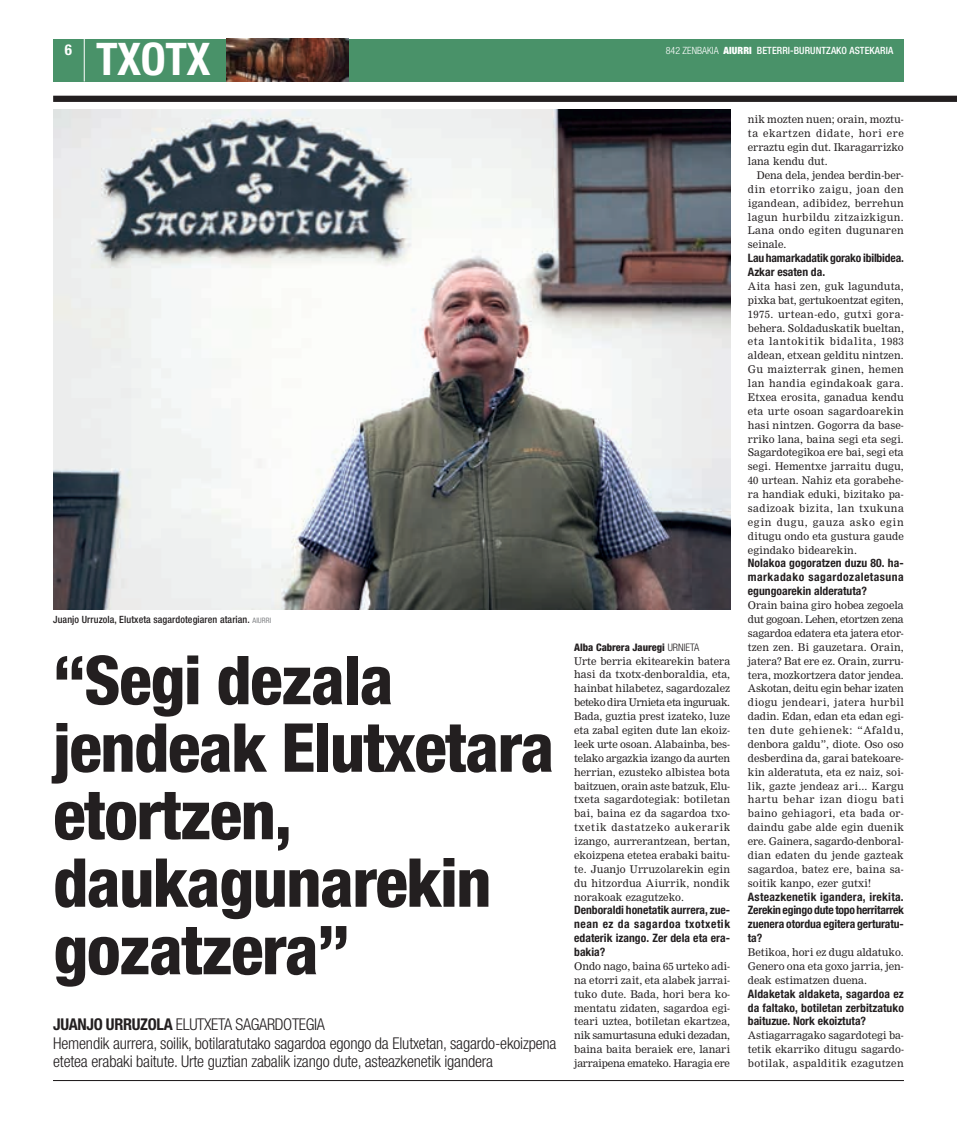
<style>
.page{position:relative;width:957px;height:1134px;background:#fff}
.page>*{position:absolute;margin:0;border:0;box-sizing:border-box;transform-origin:0 0}
.t1{font:800 condensed 67.5px/67.5px "Helvetica Neue";letter-spacing:-.02em;color:#231f20}
.t2{font:700 condensed 45px "Helvetica Neue";color:#fff}
.t3{font:300 condensed 16.25px/18.8px "Helvetica Neue";letter-spacing:-.01em;color:#231f20}
.t4{font:700 condensed 16.25px "Helvetica Neue";color:#231f20}
.t5{font:700 condensed 15px "Helvetica Neue";color:#fff}
.t6{font:700 condensed 11.62px/13.9px "Helvetica Neue";color:#231f20;text-align:justify}
.t7{font:10.38px/13.9px "M Nimrod";letter-spacing:.005em;color:#231f20;text-align:justify}
.t8{font:800 condensed 10.38px "Helvetica Neue";color:#231f20}
.t9{font:500 condensed 10px "Helvetica Neue";letter-spacing:.01em;color:#231f20}
.t10{font:500 condensed 10px "Helvetica Neue";letter-spacing:.01em;color:#fff}
.s1{font-weight:300}
.s2{font-weight:900}
.s3{font-weight:400;font-size:7.5px;color:#808285}
</style>
<div class="page">
<div style="left:53px;top:39px;width:851px;height:42px;background:#499269"></div>
<img style="left:226px;top:39px;width:123px;height:42px">
<hr style="left:84px;top:39px;width:1px;height:42px;background:#fff">
<hr style="left:53px;top:1080px;width:851px;height:1px;background:#231f20">
<img style="left:53px;top:110px;width:677px;height:499px">
<div style="left:53px;top:96px;width:904px;height:6px;background:#231f20"></div>
<h3 class="t5" style="left:65px;top:41px;width:9px">6</h3>
<h2 class="t2" style="left:96px;top:32px;width:116px">txotx</h2>
<p class="t10" style="left:666px;top:45px;width:229px"><span class="s1">842 zenbakia</span> <span class="s2">AIURRI</span> BETERRI-BURUNTZAKO ASTEKARIA</p>
<p class="t9" style="left:53px;top:613px;width:220px">Juanjo Urruzola, Elutxeta sagardotegiaren atarian. <span class="s3">AIURRI</span></p>
<h1 class="t1" style="left:53px;top:645px;width:502px">“Segi dezala jendeak Elutxetara etortzen, daukagunarekin gozatzera”</h1>
<h3 class="t4" style="left:53px;top:1014px;width:63px">JUANJO URRUZOLA</h3>
<h3 class="t3" style="left:53px;top:1014px;width:505px;text-indent:123px">ELUTXETA SAGARDOTEGIA<br>Hemendik aurrera, soilik, botilaratutako sagardoa egongo da Elutxetan, sagardo-ekoizpena etetea erabaki baitute. Urte guztian zabalik izango dute, asteazkenetik igandera</h3>
<p class="t8" style="left:574px;top:641px;width:126px">Alba Cabrera Jauregi <span class="s1">urnieta</span></p>
<p class="t7" style="left:574px;top:654px;width:157px">Urte berria ekitearekin batera hasi da txotx-denboraldia, eta, hainbat hilabetez, sagardozalez beteko dira Urnieta eta inguruak.<br>Bada, guztia prest izateko, luze eta zabal egiten dute lan ekoiz&shy;leek urte osoan. Alabainba, bes&shy;telako argazkia izango da aurten herrian, ezusteko albistea bota baitzuen, orain aste batzuk, Elu&shy;txeta sagardotegiak: botiletan bai, baina ez da sagardoa txo&shy;txetik dastatzeko aukerarik izango, aurrerantzean, bertan, ekoizpena etetea erabaki baitu&shy;te. Juanjo Urruzolarekin egin du hitzordua Aiurrik, nondik norakoak ezagutzeko.</p>
<p class="t6" style="left:574px;top:903px;width:157px">Denboraldi honetatik aurrera, zue&shy;nean ez da sagardoa txotxetik edaterik izango. Zer dela eta era&shy;bakia?</p>
<p class="t7" style="left:574px;top:959px;width:157px">Ondo nago, baina 65 urteko adi&shy;na etorri zait, eta alabek jarrai&shy;tuko dute. Bada, hori bera ko&shy;mentatu zidaten, sagardoa egi&shy;teari uztea, botiletan ekartzea, nik samurtasuna eduki dezadan, baina baita beraiek ere, lanari jarraipena emateko. Haragia ere</p>
<p class="t7" style="left:748px;top:113px;width:157px">nik mozten nuen; orain, moztu&shy;ta ekartzen didate, hori ere erraztu egin dut. Ikaragarrizko lana kendu dut.</p>
<p class="t7" style="left:748px;top:168px;width:157px;text-indent:9px">Dena dela, jendea berdin-ber&shy;din etorriko zaigu, joan den igandean, adibidez, berrehun lagun hurbildu zitzaizkigun.<br>Lana ondo egiten dugunaren seinale.</p>
<p class="t6" style="left:748px;top:251px;width:158px">Lau hamarkadatik gorako ibilbidea.<br>Azkar esaten da.</p>
<p class="t7" style="left:748px;top:279px;width:157px">Aita hasi zen, guk lagunduta, pixka bat, gertukoentzat egiten, 1975. urtean-edo, gutxi gora&shy;behera. Soldaduskatik bueltan, eta lantokitik bidalita, 1983 aldean, etxean gelditu nintzen.<br>Gu maizterrak ginen, hemen lan handia egindakoak gara.<br>Etxea erosita, ganadua kendu eta urte osoan sagardoarekin hasi nintzen. Gogorra da base&shy;rriko lana, baina segi eta segi.<br>Sagardotegikoa ere bai, segi eta segi. Hementxe jarraitu dugu, 40 urtean. Nahiz eta gorabehe&shy;ra handiak eduki, bizitako pa&shy;sadizoak bizita, lan txukuna egin dugu, gauza asko egin ditugu ondo eta gustura gaude egindako bidearekin.</p>
<p class="t6" style="left:748px;top:556px;width:157px">Nolakoa gogoratzen duzu 80. ha&shy;markadako sagardozaletasuna egungoarekin alderatuta?</p>
<p class="t7" style="left:748px;top:598px;width:158px">Orain baina giro hobea zegoela dut gogoan. Lehen, etortzen zena sagardoa edatera eta jatera etor&shy;tzen zen. Bi gauzetara. Orain, jatera? Bat ere ez. Orain, zurru&shy;tera, mozkortzera dator jendea.<br>Askotan, deitu egin behar izaten diogu jendeari, jatera hurbil dadin. Edan, edan eta edan egi&shy;ten dute gehienek: “Afaldu, denbora galdu”, diote. Oso oso desberdina da, garai batekoare&shy;kin alderatuta, eta ez naiz, soi&shy;lik, gazte jendeaz ari... Kargu hartu behar izan diogu bati baino gehiagori, eta bada or&shy;daindu gabe alde egin duenik ere. Gainera, sagardo-denboral&shy;dian edaten du jende gazteak sagardoa, batez ere, baina sa&shy;soitik kanpo, ezer gutxi!</p>
<p class="t6" style="left:748px;top:889px;width:158px">Asteazkenetik igandera, irekita.<br>Zerekin egingo dute topo herritarrek zuenera otordua egitera gerturatu&shy;ta?</p>
<p class="t7" style="left:748px;top:945px;width:157px">Betikoa, hori ez dugu aldatuko.<br>Genero ona eta goxo jarria, jen&shy;deak estimatzen duena.</p>
<p class="t6" style="left:748px;top:986px;width:158px">Aldaketak aldaketa, sagardoa ez da faltako, botiletan zerbitzatuko baituzue. Nork ekoiztuta?</p>
<p class="t7" style="left:748px;top:1029px;width:158px">Astiagarragako sagardotegi ba&shy;tetik ekarriko ditugu sagardo&shy;botilak, aspalditik ezagutzen</p>
</div>
